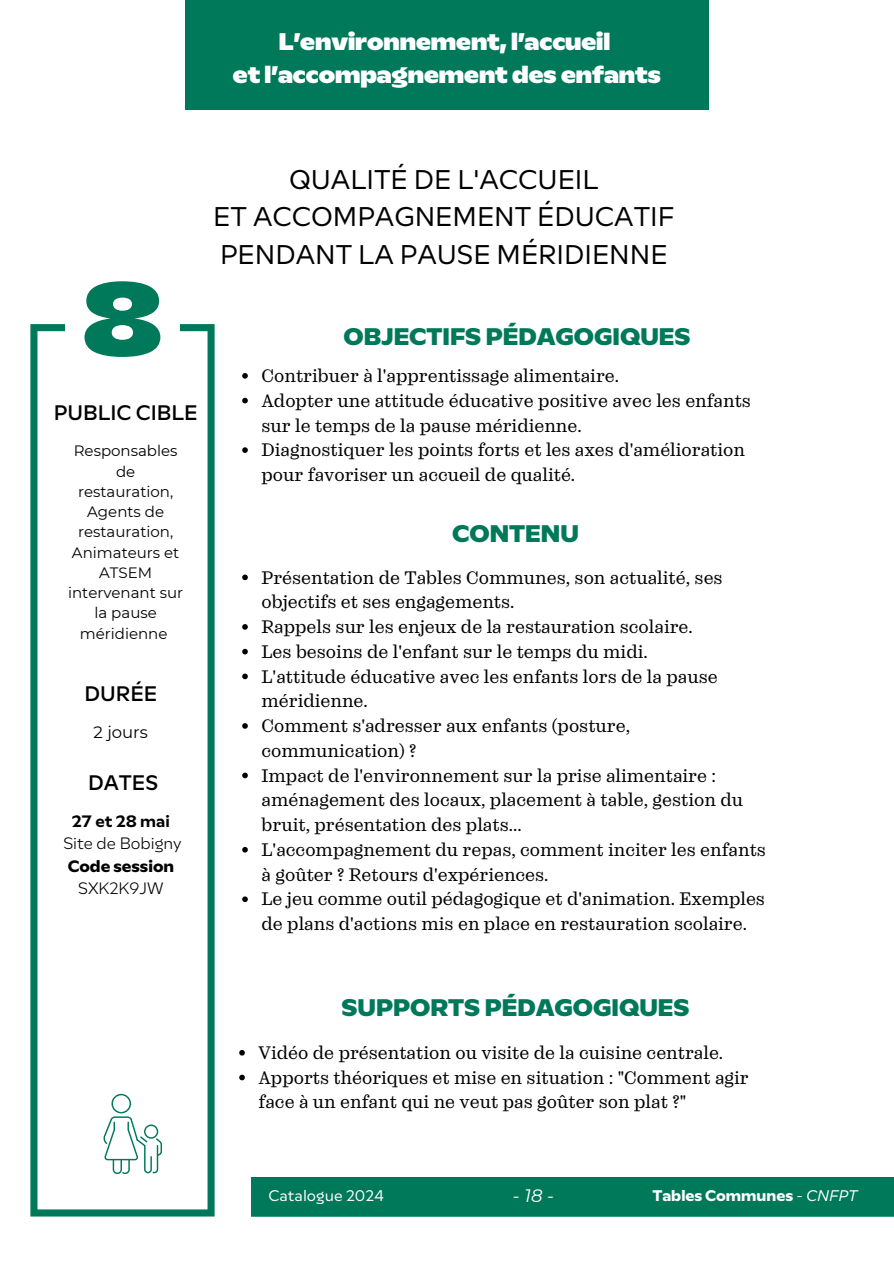
<style>
.page{position:relative;width:894px;height:1264px;background:#fff}
.page>*{position:absolute;margin:0;border:0;box-sizing:border-box;transform-origin:0 0}
.t1{font:900 105px "RB Multima";color:#00785a}
.t2{font:27px/37.2px "RB Multima";color:#000;text-align:center}
.t3{font:900 24px/32.7px "RB Multima";color:#fefffe;text-align:center}
.t4{font:800 24px "RB Multima";color:#00785a}
.t5{font:500 21px "RB Multima";color:#000}
.t6{font:18px/24.8px "RB Kreol Text";color:#000}
.t7{font:italic 18px "Montserrat";color:#fefffe}
.t8{font:300 16.5px/22.5px "RB Multima";color:#000;text-align:center}
.t9{font:16.5px "Montserrat";color:#000}
.t10{font:700 15.3px "RB Multima";color:#fefffe}
.t11{font:15.3px "RB Multima";color:#fefffe}
.t12{font:15px/20.2px "Montserrat";color:#000;text-align:center}
.s1{font-weight:600}
.s2{font-weight:700}
.s3{font-weight:400;font-style:italic}
</style>
<div class="page">
<svg style="left:239px;top:1050px;width:6px;height:5px"></svg>
<svg style="left:239px;top:1074px;width:6px;height:6px"></svg>
<svg style="left:30px;top:324px;width:184px;height:892px"></svg>
<div style="left:251px;top:1177px;width:642px;height:39px;background:#00785a"></div>
<svg style="left:242px;top:574px;width:6px;height:6px"></svg>
<svg style="left:242px;top:624px;width:6px;height:5px"></svg>
<svg style="left:242px;top:649px;width:6px;height:5px"></svg>
<svg style="left:242px;top:673px;width:6px;height:6px"></svg>
<svg style="left:242px;top:723px;width:6px;height:5px"></svg>
<svg style="left:242px;top:772px;width:6px;height:6px"></svg>
<svg style="left:242px;top:847px;width:6px;height:5px"></svg>
<svg style="left:242px;top:896px;width:6px;height:6px"></svg>
<svg style="left:242px;top:373px;width:6px;height:5px"></svg>
<svg style="left:242px;top:398px;width:6px;height:5px"></svg>
<svg style="left:242px;top:447px;width:6px;height:6px"></svg>
<div style="left:185px;top:0;width:523px;height:110px;background:#00785a"></div>
<div style="left:65px;top:235px;width:115px;height:169px;background:#fff"></div>
<svg style="left:103px;top:1093px;width:59px;height:80px"></svg>
<h2 class="t3" style="left:233px;top:25px;width:429px">L’environnement, l’accueil<br>et l’accompagnement des enfants</h2>
<p class="t1" style="left:82px;top:256px;width:82px">8</p>
<p class="t5" style="left:54px;top:400px;width:145px">PUBLIC CIBLE</p>
<p class="t12" style="left:74px;top:441px;width:105px">Responsables de restauration,</p>
<p class="t12" style="left:78px;top:501px;width:97px">Agents de restauration,</p>
<h5 class="t12" style="left:68px;top:542px;width:117px">Animateurs et<br>ATSEM intervenant sur la pause méridienne</h5>
<h5 class="t5" style="left:84px;top:681px;width:74px">DURÉE</h5>
<h4 class="t9" style="left:94px;top:722px;width:56px">2 jours</h4>
<p class="t5" style="left:88px;top:769px;width:72px">DATES</p>
<h5 class="t8" style="left:63px;top:809px;width:120px"><span class="s1">27 et 28 mai<br></span>Site de Bobigny<br><span class="s2">Code session<br></span>SXK2K9JW</h5>
<h3 class="t2" style="left:213px;top:161px;width:462px">QUALITÉ DE L'ACCUEIL<br>ET ACCOMPAGNEMENT ÉDUCATIF<br>PENDANT LA PAUSE MÉRIDIENNE</h3>
<h4 class="t4" style="left:343px;top:322px;width:348px">OBJECTIFS PÉDAGOGIQUES</h4>
<p class="t6" style="left:261px;top:363px;width:359px">Contribuer à l'apprentissage alimentaire.</p>
<p class="t6" style="left:261px;top:388px;width:491px">Adopter une attitude éducative positive avec les enfants sur le temps de la pause méridienne.</p>
<p class="t6" style="left:261px;top:437px;width:485px">Diagnostiquer les points forts et les axes d'amélioration pour favoriser un accueil de qualité.</p>
<p class="t4" style="left:452px;top:519px;width:128px">CONTENU</p>
<p class="t6" style="left:261px;top:565px;width:462px">Présentation de Tables Communes, son actualité, ses objectifs et ses engagements.</p>
<p class="t6" style="left:261px;top:614px;width:432px">Rappels sur les enjeux de la restauration scolaire.</p>
<h4 class="t6" style="left:261px;top:639px;width:387px">Les besoins de l'enfant sur le temps du midi.</h4>
<h2 class="t6" style="left:261px;top:664px;width:457px">L'attitude éducative avec les enfants lors de la pause méridienne.</h2>
<p class="t6" style="left:261px;top:713px;width:370px">Comment s'adresser aux enfants (posture, communication) ?</p>
<p class="t6" style="left:261px;top:763px;width:483px">Impact de l'environnement sur la prise alimentaire : aménagement des locaux, placement à table, gestion du bruit, présentation des plats...</p>
<p class="t6" style="left:261px;top:837px;width:506px">L'accompagnement du repas, comment inciter les enfants à goûter ? Retours d'expériences.</p>
<p class="t6" style="left:261px;top:886px;width:505px">Le jeu comme outil pédagogique et d'animation. Exemples de plans d'actions mis en place en restauration scolaire.</p>
<p class="t4" style="left:341px;top:993px;width:349px">SUPPORTS PÉDAGOGIQUES</p>
<h1 class="t6" style="left:258px;top:1040px;width:466px">Vidéo de présentation ou visite de la cuisine centrale.</h1>
<p class="t6" style="left:258px;top:1065px;width:491px">Apports théoriques et mise en situation : "Comment agir face à un enfant qui ne veut pas goûter son plat ?"</p>
<p class="t11" style="left:268px;top:1186px;width:117px">Catalogue 2024</p>
<p class="t7" style="left:513px;top:1184px;width:43px">-18-</p>
<h2 class="t10" style="left:652px;top:1186px;width:207px">Tables Communes <span class="s3">- CNFPT</span></h2>
</div>
